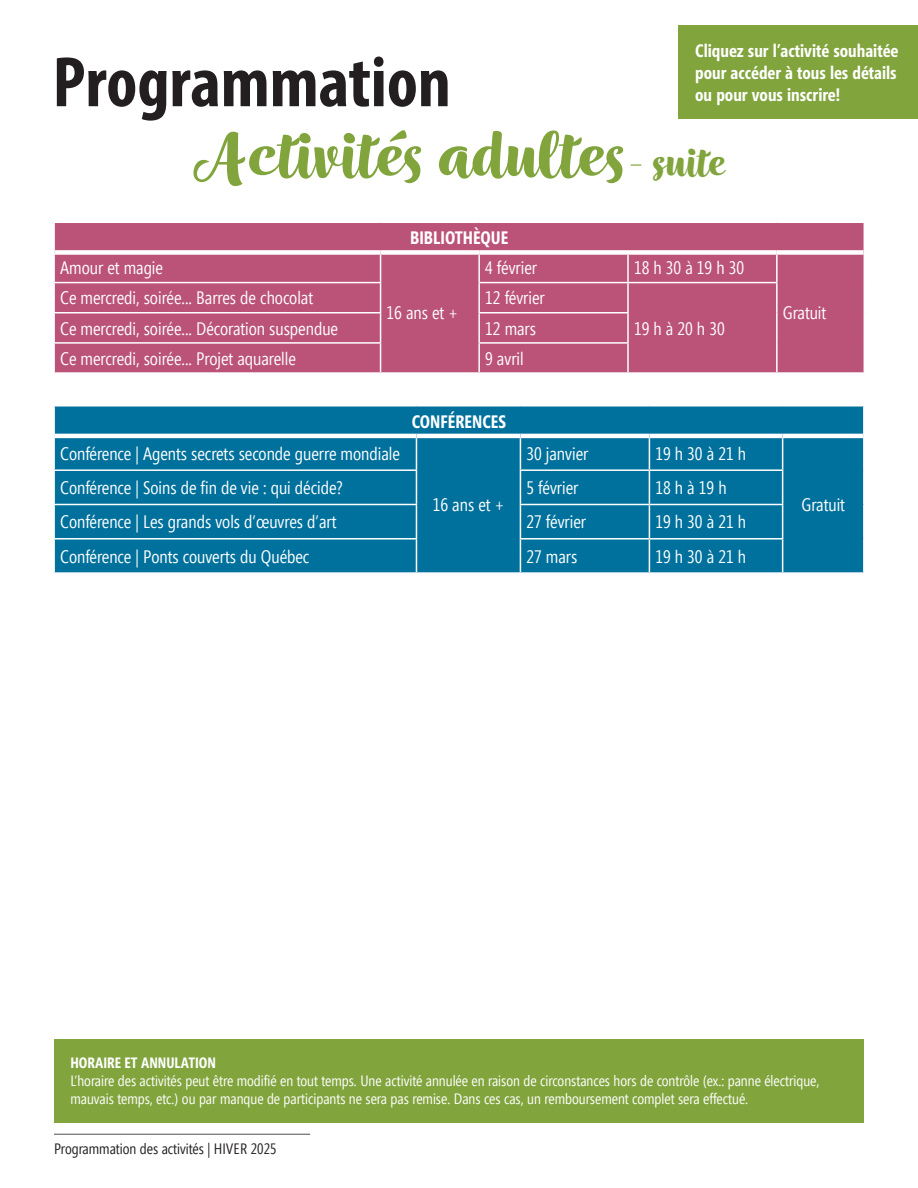
<style>
.page{position:relative;width:918px;height:1188px;background:#fff}
.page>*{position:absolute;margin:0;border:0;box-sizing:border-box;transform-origin:0 0}
.t1{font:700 72px "Wreath";color:#81a43d}
.t2{font:72px "Myriad Variable Concept";color:#231f20}
.t3{font:18px "Segoe Condensed";color:#fff}
.t4{font:700 18px/21.6px "Segoe Condensed";color:#fff}
.t5{font:15px/18px "Segoe Condensed";color:#fff}
.t6{font:15px "Segoe Condensed";color:#231f20}
.t7{font:700 15px "Segoe Condensed";color:#fff}
.s1{font-size:45px}
</style>
<div class="page">
<hr style="left:54px;top:1134px;width:256px;height:1px;background:#4b4c4d">
<div style="left:679px;top:26px;width:239px;height:93px;background:#81a43d"></div>
<div style="left:54px;top:1039px;width:810px;height:83px;background:#81a43d"></div>
<div style="left:55px;top:223px;width:809px;height:149px;background:#bb5277"></div>
<hr style="left:53px;top:312px;width:328px;height:1px;background:#fff">
<hr style="left:53px;top:342px;width:328px;height:2px;background:#fff">
<hr style="left:478px;top:255px;width:2px;height:27px;background:#fff">
<hr style="left:627px;top:255px;width:2px;height:27px;background:#fff">
<hr style="left:776px;top:255px;width:2px;height:27px;background:#fff">
<hr style="left:478px;top:283px;width:2px;height:29px;background:#fff">
<hr style="left:627px;top:283px;width:2px;height:29px;background:#fff">
<hr style="left:776px;top:283px;width:2px;height:30px;background:#fff">
<hr style="left:478px;top:312px;width:151px;height:1px;background:#fff">
<hr style="left:478px;top:313px;width:2px;height:29px;background:#fff">
<hr style="left:627px;top:313px;width:2px;height:29px;background:#fff">
<hr style="left:776px;top:313px;width:2px;height:30px;background:#fff">
<svg style="left:380px;top:255px;width:1px;height:117px"></svg>
<hr style="left:478px;top:342px;width:151px;height:2px;background:#fff">
<hr style="left:478px;top:344px;width:2px;height:28px;background:#fff">
<hr style="left:627px;top:344px;width:2px;height:28px;background:#fff">
<hr style="left:776px;top:343px;width:2px;height:29px;background:#fff">
<div style="left:55px;top:250px;width:326px;height:5px;background:#fff"></div>
<div style="left:381px;top:250px;width:98px;height:5px;background:#fff"></div>
<div style="left:479px;top:250px;width:149px;height:5px;background:#fff"></div>
<div style="left:628px;top:250px;width:149px;height:5px;background:#fff"></div>
<div style="left:777px;top:250px;width:87px;height:5px;background:#fff"></div>
<hr style="left:53px;top:282px;width:328px;height:1px;background:#fff">
<hr style="left:478px;top:282px;width:150px;height:1px;background:#fff">
<hr style="left:628px;top:282px;width:150px;height:1px;background:#fff">
<div style="left:52px;top:220px;width:815px;height:155px;border:2px solid #fff"></div>
<div style="left:55px;top:407px;width:808px;height:165px;background:#00719c"></div>
<hr style="left:416px;top:438px;width:1px;height:31px;background:#fff">
<hr style="left:520px;top:438px;width:1px;height:31px;background:#fff">
<hr style="left:649px;top:438px;width:1px;height:31px;background:#fff">
<hr style="left:782px;top:438px;width:1px;height:31px;background:#fff">
<hr style="left:416px;top:471px;width:1px;height:33px;background:#fff">
<hr style="left:520px;top:471px;width:1px;height:33px;background:#fff">
<hr style="left:649px;top:471px;width:1px;height:33px;background:#fff">
<hr style="left:782px;top:471px;width:1px;height:33px;background:#fff">
<hr style="left:416px;top:505px;width:1px;height:33px;background:#fff">
<hr style="left:520px;top:505px;width:1px;height:33px;background:#fff">
<hr style="left:649px;top:505px;width:1px;height:33px;background:#fff">
<hr style="left:782px;top:505px;width:1px;height:33px;background:#fff">
<hr style="left:416px;top:540px;width:1px;height:32px;background:#fff">
<hr style="left:520px;top:540px;width:1px;height:32px;background:#fff">
<hr style="left:649px;top:540px;width:1px;height:32px;background:#fff">
<hr style="left:782px;top:540px;width:1px;height:32px;background:#fff">
<hr style="left:53px;top:469px;width:364px;height:2px;background:#fff">
<hr style="left:520px;top:469px;width:129px;height:2px;background:#fff">
<hr style="left:649px;top:469px;width:134px;height:2px;background:#fff">
<hr style="left:53px;top:504px;width:364px;height:1px;background:#fff">
<hr style="left:520px;top:504px;width:129px;height:1px;background:#fff">
<hr style="left:649px;top:504px;width:134px;height:1px;background:#fff">
<hr style="left:53px;top:538px;width:364px;height:2px;background:#fff">
<hr style="left:520px;top:538px;width:129px;height:2px;background:#fff">
<hr style="left:649px;top:538px;width:134px;height:2px;background:#fff">
<hr style="left:55px;top:434px;width:361px;height:4px;background:#fff">
<hr style="left:416px;top:434px;width:104px;height:4px;background:#fff">
<hr style="left:520px;top:434px;width:129px;height:4px;background:#fff">
<hr style="left:649px;top:434px;width:134px;height:4px;background:#fff">
<hr style="left:783px;top:434px;width:80px;height:4px;background:#fff">
<div style="left:52px;top:404px;width:814px;height:171px;border:2px solid #fff"></div>
<p class="t4" style="left:695px;top:40px;width:205px">Cliquez sur l’activité souhaitée pour accéder à tous les détails</p>
<p class="t2" style="left:53px;top:40px;width:400px">Programmation</p>
<p class="t4" style="left:695px;top:84px;width:147px">ou pour vous inscrire!</p>
<p class="t1" style="left:192px;top:110px;width:535px">Activités adultes<span class="s1">- suite</span></p>
<p class="t3" style="left:60px;top:257px;width:104px">Amour et magie</p>
<p class="t4" style="left:410px;top:227px;width:100px">BIBLIOTHÈQUE</p>
<p class="t3" style="left:485px;top:257px;width:54px">4 février</p>
<p class="t3" style="left:634px;top:257px;width:112px">18 h 30 à 19 h 30</p>
<p class="t3" style="left:60px;top:287px;width:254px">Ce mercredi, soirée... Barres de chocolat</p>
<p class="t3" style="left:485px;top:287px;width:61px">12 février</p>
<p class="t3" style="left:60px;top:317px;width:279px">Ce mercredi, soirée... Décoration suspendue</p>
<p class="t3" style="left:485px;top:317px;width:52px">12 mars</p>
<p class="t3" style="left:634px;top:317px;width:92px">19 h à 20 h 30</p>
<p class="t3" style="left:60px;top:347px;width:237px">Ce mercredi, soirée... Projet aquarelle</p>
<p class="t3" style="left:485px;top:347px;width:40px">9 avril</p>
<p class="t3" style="left:387px;top:302px;width:73px">16 ans et +</p>
<p class="t3" style="left:60px;top:442px;width:341px">Conférence | Agents secrets seconde guerre mondiale</p>
<p class="t4" style="left:412px;top:411px;width:96px">CONFÉRENCES</p>
<p class="t3" style="left:526px;top:442px;width:63px">30 janvier</p>
<p class="t3" style="left:655px;top:442px;width:92px">19 h 30 à 21 h</p>
<p class="t3" style="left:60px;top:477px;width:284px">Conférence | Soins de fin de vie : qui décide?</p>
<p class="t3" style="left:526px;top:477px;width:54px">5 février</p>
<p class="t3" style="left:655px;top:477px;width:73px">18 h à 19 h</p>
<p class="t3" style="left:60px;top:511px;width:278px">Conférence | Les grands vols d’œuvres d’art</p>
<p class="t3" style="left:526px;top:511px;width:61px">27 février</p>
<p class="t3" style="left:655px;top:511px;width:92px">19 h 30 à 21 h</p>
<p class="t3" style="left:60px;top:545px;width:251px">Conférence | Ponts couverts du Québec</p>
<p class="t3" style="left:526px;top:545px;width:52px">27 mars</p>
<p class="t3" style="left:655px;top:545px;width:92px">19 h 30 à 21 h</p>
<p class="t3" style="left:433px;top:494px;width:73px">16 ans et +</p>
<p class="t3" style="left:783px;top:302px;width:45px">Gratuit</p>
<p class="t3" style="left:802px;top:494px;width:45px">Gratuit</p>
<p class="t7" style="left:70px;top:1054px;width:147px">HORAIRE ET ANNULATION</p>
<p class="t5" style="left:70px;top:1072px;width:750px">L’horaire des activités peut être modifié en tout temps. Une activité annulée en raison de circonstances hors de contrôle (ex.: panne électrique, mauvais temps, etc.) ou par manque de participants ne sera pas remise. Dans ces cas, un remboursement complet sera effectué.</p>
<p class="t6" style="left:54px;top:1139px;width:224px">Programmation des activités | HIVER 2025</p>
</div>
